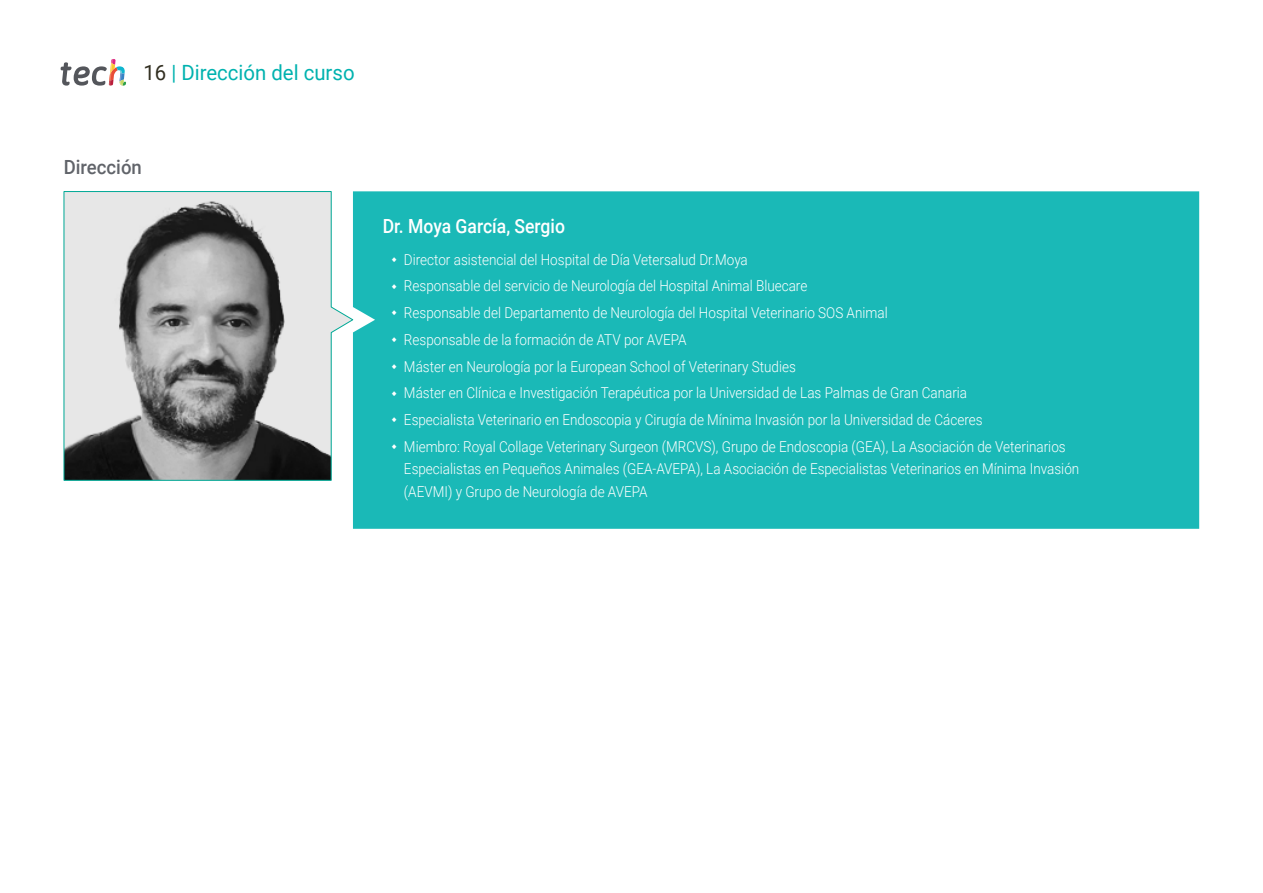
<style>
.page{position:relative;width:1263px;height:893px;background:#fff}
.page>*{position:absolute;margin:0;border:0;box-sizing:border-box;transform-origin:0 0}
.t1{font:21px "Roboto";color:#00b2af}
.t2{font:500 19.5px "Roboto";color:#fff;scale:.9 1}
.t3{font:500 19.5px "Roboto";color:#61646a;scale:.95 1}
.t4{font:300 15px/26.7px "Roboto";color:#fff;scale:.9 1}
.s1{color:#312e20}
</style>
<div class="page">
<svg style="left:61px;top:59px;width:65px;height:27px"></svg>
<div style="left:353px;top:191px;width:846px;height:338px;background:#1ab9b7"></div>
<svg style="left:64px;top:191px;width:289px;height:290px;background:#a6a8a7"></svg>
<svg style="left:392px;top:257px;width:5px;height:5px"></svg>
<svg style="left:392px;top:284px;width:5px;height:5px"></svg>
<svg style="left:392px;top:310px;width:5px;height:5px"></svg>
<svg style="left:392px;top:337px;width:5px;height:5px"></svg>
<svg style="left:392px;top:364px;width:5px;height:5px"></svg>
<svg style="left:392px;top:391px;width:5px;height:5px"></svg>
<svg style="left:392px;top:417px;width:5px;height:5px"></svg>
<svg style="left:392px;top:444px;width:5px;height:5px"></svg>
<h1 class="t1" style="left:144px;top:57px;width:213px"><span class="s1">16</span> | Dirección del curso</h1>
<h2 class="t3" style="left:64px;top:154px;width:84px">Dirección</h2>
<h2 class="t2" style="left:383px;top:212px;width:204px">Dr. Moya García, Sergio</h2>
<p class="t4" style="left:404px;top:245px;width:737px">Director asistencial del Hospital de Día Vetersalud Dr.Moya<br>Responsable del servicio de Neurología del Hospital Animal Bluecare<br>Responsable del Departamento de Neurología del Hospital Veterinario SOS Animal<br>Responsable de la formación de ATV por AVEPA<br>Máster en Neurología por la European School of Veterinary Studies<br>Máster en Clínica e Investigación Terapéutica por la Universidad de Las Palmas de Gran Canaria<br>Especialista Veterinario en Endoscopia y Cirugía de Mínima Invasión por la Universidad de Cáceres<br>Miembro: Royal Collage Veterinary Surgeon (MRCVS), Grupo de Endoscopia (GEA), La Asociación de Veterinarios</p>
<p class="t4" style="left:404px;top:457px;width:752px;line-height:22.5px">Especialistas en Pequeños Animales (GEA-AVEPA), La Asociación de Especialistas Veterinarios en Mínima Invasión (AEVMI) y Grupo de Neurología de AVEPA</p>
</div>
